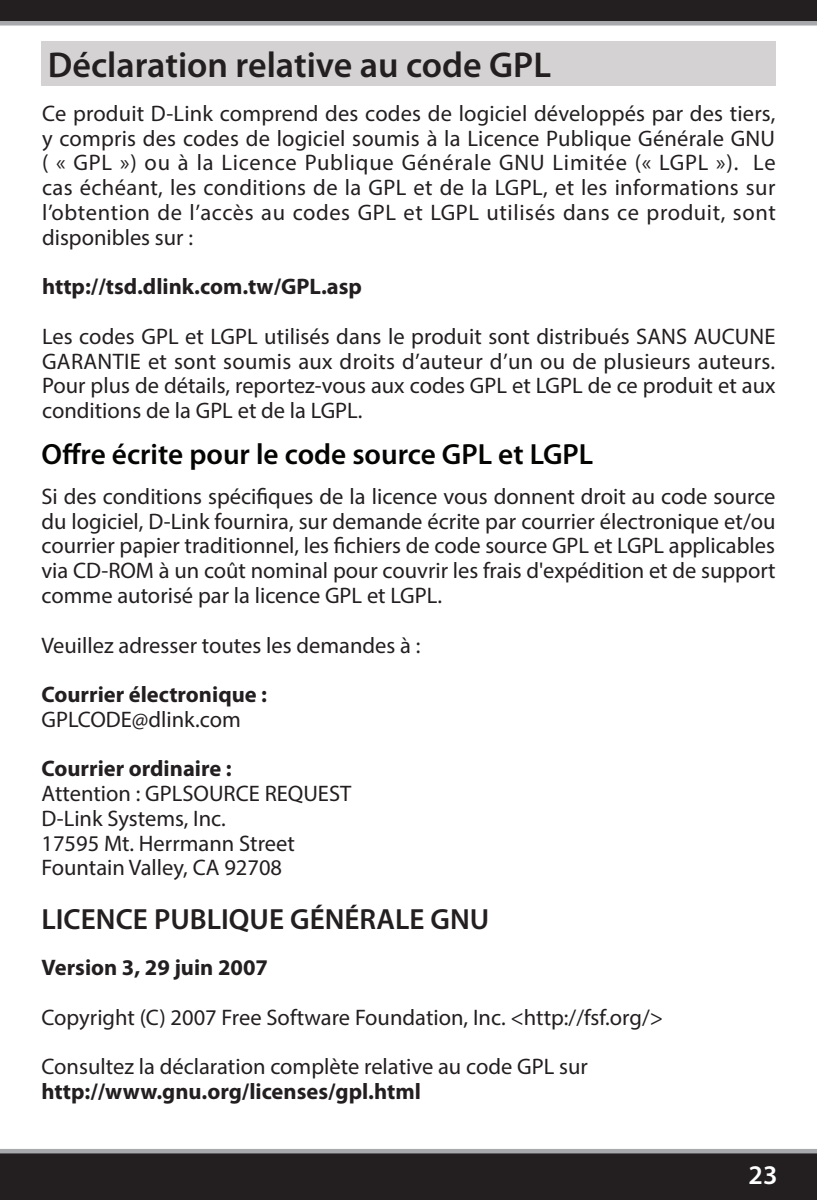
<style>
.page{position:relative;width:817px;height:1200px;background:#fff}
.page>*{position:absolute;margin:0;border:0;box-sizing:border-box;transform-origin:0 0}
.t1{font:600 36px "Myriad Pro";color:#231f20}
.t2{font:600 29.25px "Myriad Pro";color:#040503}
.t3{font:600 29.25px "Myriad Pro";color:#231f20}
.t4{font:600 27px "Myriad Pro";color:#fff}
.t5{font:22.5px/24.8px "Myriad Pro";color:#231f20;text-align:justify}
.t6{font:700 22.5px "Myriad Pro";color:#231f20}
</style>
<div class="page">
<svg style="left:0;top:1149px;width:816px;height:50px;background:#2e2b2c"></svg>
<svg style="left:0;top:0;width:816px;height:26px;background:#3e3a3c"></svg>
<div style="left:41px;top:41px;width:734px;height:45px;background:#d4d2d2"></div>
<h1 class="t1" style="left:48px;top:42px;width:504px">Déclaration relative au code GPL</h1>
<p class="t5" style="left:42px;top:101px;width:735px">Ce produit D-Link comprend des codes de logiciel développés par des tiers, y compris des codes de logiciel soumis à la Licence Publique Générale GNU ( « GPL ») ou à la Licence Publique Générale GNU Limitée (« LGPL »). Le cas échéant, les conditions de la GPL et de la LGPL, et les informations sur l’obtention de l’accès au codes GPL et LGPL utilisés dans ce produit, sont disponibles sur :</p>
<p class="t6" style="left:42px;top:272px;width:321px">http://tsd.dlink.com.tw/GPL.asp</p>
<p class="t5" style="left:42px;top:323px;width:734px">Les codes GPL et LGPL utilisés dans le produit sont distribués SANS AUCUNE GARANTIE et sont soumis aux droits d’auteur d’un ou de plusieurs auteurs.<br>Pour plus de détails, reportez-vous aux codes GPL et LGPL de ce produit et aux conditions de la GPL et de la LGPL.</p>
<h2 class="t2" style="left:41px;top:435px;width:553px">Offre écrite pour le code source GPL et LGPL</h2>
<p class="t5" style="left:41px;top:483px;width:735px">Si des conditions spécifiques de la licence vous donnent droit au code source du logiciel, D-Link fournira, sur demande écrite par courrier électronique et/ou courrier papier traditionnel, les fichiers de code source GPL et LGPL applicables via CD-ROM à un coût nominal pour couvrir les frais d'expédition et de support comme autorisé par la licence GPL et LGPL.</p>
<p class="t5" style="left:41px;top:632px;width:380px">Veuillez adresser toutes les demandes à :</p>
<p class="t6" style="left:41px;top:679px;width:227px">Courrier électronique :</p>
<p class="t5" style="left:41px;top:706px;width:201px">GPLCODE@dlink.com</p>
<p class="t6" style="left:41px;top:753px;width:192px">Courrier ordinaire :</p>
<p class="t5" style="left:41px;top:780px;width:311px;text-align:left">Attention : GPLSOURCE REQUEST<br>D-Link Systems, Inc.<br>17595 Mt. Herrmann Street<br>Fountain Valley, CA 92708</p>
<h2 class="t3" style="left:41px;top:900px;width:449px">LICENCE PUBLIQUE GÉNÉRALE GNU</h2>
<p class="t6" style="left:41px;top:952px;width:228px">Version 3, 29 juin 2007</p>
<p class="t5" style="left:41px;top:1004px;width:623px">Copyright (C) 2007 Free Software Foundation, Inc. &lt;http://fsf.org/&gt;</p>
<p class="t5" style="left:41px;top:1053px;width:547px">Consultez la déclaration complète relative au code GPL sur</p>
<p class="t6" style="left:41px;top:1076px;width:381px">http://www.gnu.org/licenses/gpl.html</p>
<p class="t4" style="left:748px;top:1157px;width:30px">23</p>
</div>
